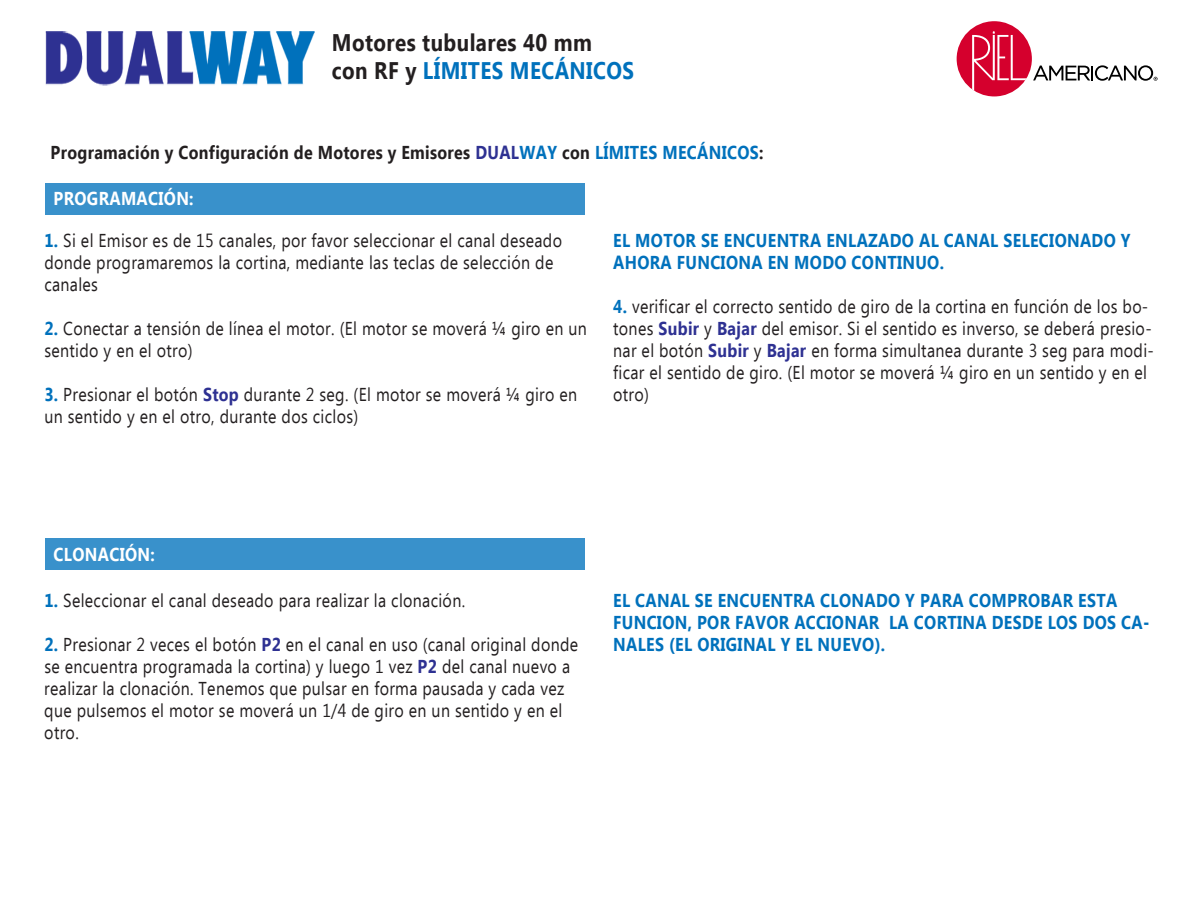
<style>
.page{position:relative;width:1200px;height:900px;background:#fff}
.page>*{position:absolute;margin:0;border:0;box-sizing:border-box;transform-origin:0 0}
.t1{font:700 24px/28px "Ebrima";letter-spacing:.02em;color:#231f20;scale:.86 1}
.t2{font:18.6px/22px "Ebrima";letter-spacing:.02em;color:#231f20;scale:.86 1}
.t3{font:700 18.6px/22px "Ebrima";letter-spacing:.02em;color:#0071bc;scale:.86 1}
.t4{font:700 18.6px "Ebrima";letter-spacing:.02em;color:#231f20;scale:.86 1}
.t5{font:700 18.6px "Ebrima";letter-spacing:.02em;color:#fff;scale:.86 1}
.s1{color:#0071bc}
.s2{color:#2e3192}
.s3{font-weight:700;color:#0071bc}
.s4{font-weight:700;color:#2e3192}
</style>
<div class="page">
<div style="left:957px;top:21px;width:75px;height:75px;background:#d5002d;border-radius:50%"></div>
<svg style="left:972px;top:31px;width:55px;height:60px"></svg>
<svg style="left:1033px;top:65px;width:125px;height:16px"></svg>
<img style="left:45px;top:31px;width:270px;height:55px">
<div style="left:45px;top:183px;width:540px;height:32px;background:#3991cb"></div>
<div style="left:45px;top:539px;width:540px;height:31px;background:#3991cb"></div>
<p class="t1" style="left:332px;top:30px;width:353px">Motores tubulares 40 mm<br>con RF y <span class="s1">LÍMITES MECÁNICOS</span></p>
<p class="t4" style="left:51px;top:139px;width:831px">Programación y Configuración de Motores y Emisores <span class="s2">DUAL</span><span class="s1">WAY</span> con <span class="s1">LÍMITES MECÁNICOS</span>:</p>
<p class="t5" style="left:54px;top:184px;width:164px">PROGRAMACIÓN:</p>
<p class="t2" style="left:44px;top:230px;width:604px"><span class="s3">1.</span> Si el Emisor es de 15 canales, por favor seleccionar el canal deseado donde programaremos la cortina, mediante las teclas de selección de canales</p>
<p class="t2" style="left:44px;top:318px;width:632px"><span class="s3">2.</span> Conectar a tensión de línea el motor. (El motor se moverá ¼ giro en un sentido y en el otro)</p>
<p class="t2" style="left:44px;top:384px;width:621px"><span class="s3">3.</span> Presionar el botón <span class="s4">Stop</span> durante 2 seg. (El motor se moverá ¼ giro en un sentido y en el otro, durante dos ciclos)</p>
<p class="t3" style="left:613px;top:230px;width:603px">EL MOTOR SE ENCUENTRA ENLAZADO AL CANAL SELECIONADO Y<br>AHORA FUNCIONA EN MODO CONTINUO.</p>
<p class="t2" style="left:613px;top:296px;width:630px"><span class="s3">4.</span> verificar el correcto sentido de giro de la cortina en función de los bo&shy;tones <span class="s4">Subir</span> y <span class="s4">Bajar</span> del emisor. Si el sentido es inverso, se deberá presio&shy;nar el botón <span class="s4">Subir</span> y <span class="s4">Bajar</span> en forma simultanea durante 3 seg para modi&shy;ficar el sentido de giro. (El motor se moverá ¼ giro en un sentido y en el otro)</p>
<p class="t5" style="left:54px;top:540px;width:119px">CLONACIÓN:</p>
<p class="t2" style="left:44px;top:591px;width:491px"><span class="s3">1.</span> Seleccionar el canal deseado para realizar la clonación.</p>
<p class="t2" style="left:44px;top:634px;width:622px"><span class="s3">2.</span> Presionar 2 veces el botón <span class="s4">P2</span> en el canal en uso (canal original donde se encuentra programada la cortina) y luego 1 vez <span class="s4">P2</span> del canal nuevo a realizar la clonación. Tenemos que pulsar en forma pausada y cada vez que pulsemos el motor se moverá un 1/4 de giro en un sentido y en el otro.</p>
<p class="t3" style="left:613px;top:590px;width:625px">EL CANAL SE ENCUENTRA CLONADO Y PARA COMPROBAR ESTA<br>FUNCION, POR FAVOR ACCIONAR LA CORTINA DESDE LOS DOS CA-<br>NALES (EL ORIGINAL Y EL NUEVO).</p>
</div>
